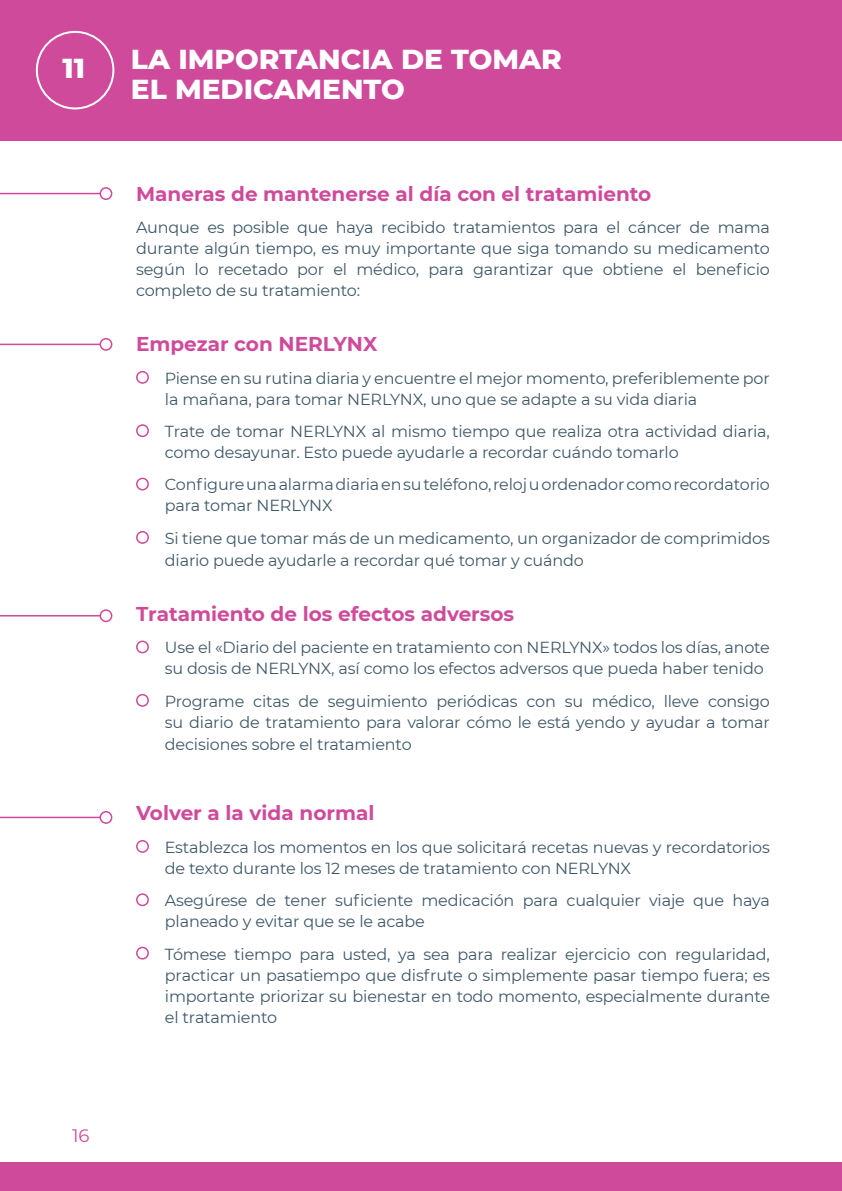
<style>
.page{position:relative;width:842px;height:1191px;background:#fff}
.page>*{position:absolute;margin:0;border:0;box-sizing:border-box;transform-origin:0 0}
.t1{font:800 28px/30px "Montserrat";color:#fff}
.t2{font:700 20px "Montserrat";color:#cf4a9b}
.t3{font:18px "Montserrat";color:#cf4a9b}
.t4{font:16px/21px "Montserrat";letter-spacing:-.01em;color:#3f5867}
</style>
<div class="page">
<div style="left:0;top:1162px;width:842px;height:29px;background:#cf4a9b"></div>
<div style="left:0;top:0;width:842px;height:140px;background:#cf4a9b"></div>
<div style="left:136px;top:371px;width:13px;height:13px;border:2px solid #cf4a9b;border-radius:50%"></div>
<div style="left:136px;top:424px;width:13px;height:13px;border:2px solid #cf4a9b;border-radius:50%"></div>
<div style="left:136px;top:477px;width:13px;height:13px;border:2px solid #cf4a9b;border-radius:50%"></div>
<div style="left:136px;top:531px;width:13px;height:13px;border:2px solid #cf4a9b;border-radius:50%"></div>
<div style="left:136px;top:640px;width:13px;height:13px;border:2px solid #cf4a9b;border-radius:50%"></div>
<div style="left:136px;top:694px;width:13px;height:13px;border:2px solid #cf4a9b;border-radius:50%"></div>
<div style="left:136px;top:840px;width:13px;height:13px;border:2px solid #cf4a9b;border-radius:50%"></div>
<div style="left:136px;top:893px;width:13px;height:13px;border:2px solid #cf4a9b;border-radius:50%"></div>
<div style="left:136px;top:946px;width:13px;height:13px;border:2px solid #cf4a9b;border-radius:50%"></div>
<hr style="left:0;top:193px;width:106px;height:1px;background:#cf4a9b">
<div style="left:100px;top:188px;width:12px;height:11px;background:#fff;border-radius:50%"></div>
<div style="left:100px;top:187px;width:12px;height:13px;border:2px solid #cf4a9b;border-radius:50%"></div>
<hr style="left:0;top:344px;width:106px;height:1px;background:#cf4a9b">
<div style="left:100px;top:339px;width:12px;height:11px;background:#fff;border-radius:50%"></div>
<div style="left:100px;top:338px;width:12px;height:13px;border:2px solid #cf4a9b;border-radius:50%"></div>
<hr style="left:0;top:615px;width:106px;height:1px;background:#cf4a9b">
<div style="left:100px;top:610px;width:12px;height:11px;background:#fff;border-radius:50%"></div>
<div style="left:100px;top:609px;width:12px;height:13px;border:2px solid #cf4a9b;border-radius:50%"></div>
<hr style="left:0;top:816px;width:106px;height:2px;background:#cf4a9b">
<div style="left:100px;top:811px;width:12px;height:12px;background:#fff;border-radius:50%"></div>
<div style="left:100px;top:811px;width:12px;height:13px;border:2px solid #cf4a9b;border-radius:50%"></div>
<div style="left:36px;top:31px;width:78px;height:78px;border:2px solid #fff;border-radius:50%"></div>
<h1 class="t1" style="left:62px;top:51px;width:24px">11</h1>
<p class="t3" style="left:72px;top:1122px;width:19px">16</p>
<h1 class="t1" style="left:131px;top:42px;width:432px">LA IMPORTANCIA DE TOMAR<br>EL MEDICAMENTO</h1>
<p class="t2" style="left:136px;top:179px;width:517px">Maneras de mantenerse al día con el tratamiento</p>
<p class="t4" style="left:136px;top:216px;width:635px;text-align:justify">Aunque es posible que haya recibido tratamientos para el cáncer de mama durante algún tiempo, es muy importante que siga tomando su medicamento según lo recetado por el médico, para garantizar que obtiene el beneficio completo de su tratamiento:</p>
<p class="t2" style="left:136px;top:330px;width:243px">Empezar con NERLYNX</p>
<p class="t4" style="left:165px;top:367px;width:606px">Piense en su rutina diaria y encuentre el mejor momento, preferiblemente por la mañana, para tomar NERLYNX, uno que se adapte a su vida diaria</p>
<p class="t4" style="left:165px;top:420px;width:607px">Trate de tomar NERLYNX al mismo tiempo que realiza otra actividad diaria, como desayunar. Esto puede ayudarle a recordar cuándo tomarlo</p>
<p class="t4" style="left:165px;top:474px;width:607px">Configure una alarma diaria en su teléfono, reloj u ordenador como recordatorio para tomar NERLYNX</p>
<p class="t4" style="left:165px;top:526px;width:607px;line-height:22px">Si tiene que tomar más de un medicamento, un organizador de comprimidos diario puede ayudarle a recordar qué tomar y cuándo</p>
<p class="t2" style="left:136px;top:599px;width:380px">Tratamiento de los efectos adversos</p>
<p class="t4" style="left:165px;top:636px;width:607px">Use el «Diario del paciente en tratamiento con NERLYNX» todos los días, anote su dosis de NERLYNX, así como los efectos adversos que pueda haber tenido</p>
<p class="t4" style="left:165px;top:690px;width:607px;text-align:justify">Programe citas de seguimiento periódicas con su médico, lleve consigo su diario de tratamiento para valorar cómo le está yendo y ayudar a tomar decisiones sobre el tratamiento</p>
<p class="t2" style="left:136px;top:799px;width:240px">Volver a la vida normal</p>
<p class="t4" style="left:165px;top:836px;width:606px">Establezca los momentos en los que solicitará recetas nuevas y recordatorios de texto durante los 12 meses de tratamiento con NERLYNX</p>
<p class="t4" style="left:165px;top:889px;width:607px">Asegúrese de tener suficiente medicación para cualquier viaje que haya planeado y evitar que se le acabe</p>
<p class="t4" style="left:165px;top:942px;width:607px;text-align:justify">Tómese tiempo para usted, ya sea para realizar ejercicio con regularidad, practicar un pasatiempo que disfrute o simplemente pasar tiempo fuera; es importante priorizar su bienestar en todo momento, especialmente durante el tratamiento</p>
</div>
